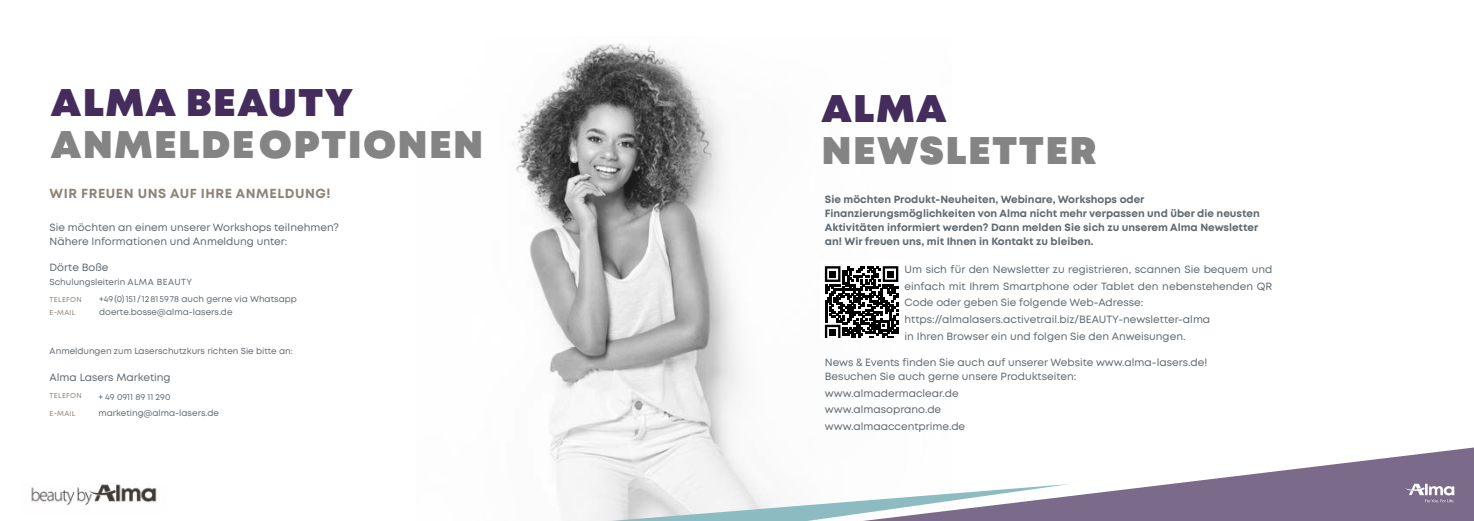
<style>
.page{position:relative;width:1474px;height:521px;background:#fff}
.page>*{position:absolute;margin:0;border:0;box-sizing:border-box;transform-origin:0 0}
.t1{font:900 38.5px/42px "Mont";letter-spacing:.05em;color:#858484}
.t2{font:700 13.12px "Mont";letter-spacing:.04em;color:#8e8377}
.t3{font:10.5px/16.6px "Mont";color:#5e6970;text-align:justify}
.t4{font:700 10.5px/14px "Mont";color:#5e6970}
.t5{font:8.75px "Mont";color:#5e6970}
.t6{font:7.17px "Mont";letter-spacing:.04em;color:#8e8377}
.s1{color:#442c5d}
</style>
<div class="page">
<img style="left:512px;top:43px;width:242px;height:478px">
<svg style="left:611px;top:484px;width:251px;height:37px"></svg>
<svg style="left:862px;top:447px;width:611px;height:74px"></svg>
<svg style="left:825px;top:266px;width:73px;height:72px"></svg>
<div style="left:829px;top:329px;width:7px;height:7px;background:#000"></div>
<img style="left:28px;top:484px;width:129px;height:21px">
<svg style="left:1404px;top:484px;width:50px;height:18px"></svg>
<p class="t1" style="left:51px;top:83px;width:433px"><span class="s1">ALMA BEAUTY<br></span>ANMELDEOPTIONEN</p>
<p class="t1" style="left:822px;top:89px;width:276px"><span class="s1">ALMA<br></span>NEWSLETTER</p>
<p class="t2" style="left:50px;top:185px;width:282px">WIR FREUEN UNS AUF IHRE ANMELDUNG!</p>
<p class="t3" style="left:50px;top:219px;width:291px">Sie möchten an einem unserer Workshops teilnehmen?</p>
<p class="t3" style="left:50px;top:233px;width:239px">Nähere Informationen und Anmeldung unter:</p>
<p class="t3" style="left:50px;top:259px;width:60px">Dörte Boße</p>
<p class="t5" style="left:50px;top:276px;width:144px">Schulungsleiterin ALMA BEAUTY</p>
<p class="t6" style="left:50px;top:295px;width:34px">TELEFON</p>
<p class="t5" style="left:99px;top:294px;width:199px">+49(0)151 /12815978 auch gerne via Whatsapp</p>
<p class="t6" style="left:50px;top:307px;width:27px">E-MAIL</p>
<p class="t5" style="left:99px;top:306px;width:135px">doerte.bosse@alma-lasers.de</p>
<p class="t5" style="left:50px;top:345px;width:245px">Anmeldungen zum Laserschutzkurs richten Sie bitte an:</p>
<p class="t3" style="left:50px;top:369px;width:122px">Alma Lasers Marketing</p>
<p class="t6" style="left:50px;top:391px;width:34px">TELEFON</p>
<p class="t6" style="left:50px;top:408px;width:27px">E-MAIL</p>
<p class="t5" style="left:98px;top:391px;width:74px">+ 49 0911 89 11 290</p>
<p class="t5" style="left:98px;top:407px;width:122px">marketing@alma-lasers.de</p>
<p class="t4" style="left:824px;top:192px;width:436px">Sie möchten Produkt-Neuheiten, Webinare, Workshops oder Finanzierungsmöglichkeiten von Alma nicht mehr verpassen und über die neusten Aktivitäten informiert werden? Dann melden Sie sich zu unserem Alma Newsletter an! Wir freuen uns, mit Ihnen in Kontakt zu bleiben.</p>
<p class="t3" style="left:904px;top:261px;width:369px">Um sich für den Newsletter zu registrieren, scannen Sie bequem und einfach mit Ihrem Smartphone oder Tablet den nebenstehenden QR Code oder geben Sie folgende Web-Adresse:</p>
<p class="t3" style="left:904px;top:311px;width:307px">https://almalasers.activetrail.biz/BEAUTY-newsletter-alma</p>
<p class="t3" style="left:904px;top:328px;width:282px">in Ihren Browser ein und folgen Sie den Anweisungen.</p>
<p class="t3" style="left:824px;top:354px;width:384px">News &amp; Events finden Sie auch auf unserer Website www.alma-lasers.de!</p>
<p class="t3" style="left:824px;top:368px;width:253px">Besuchen Sie auch gerne unsere Produktseiten:</p>
<p class="t3" style="left:824px;top:385px;width:135px">www.almadermaclear.de</p>
<p class="t3" style="left:824px;top:401px;width:118px">www.almasoprano.de</p>
<p class="t3" style="left:824px;top:418px;width:142px">www.almaaccentprime.de</p>
</div>
